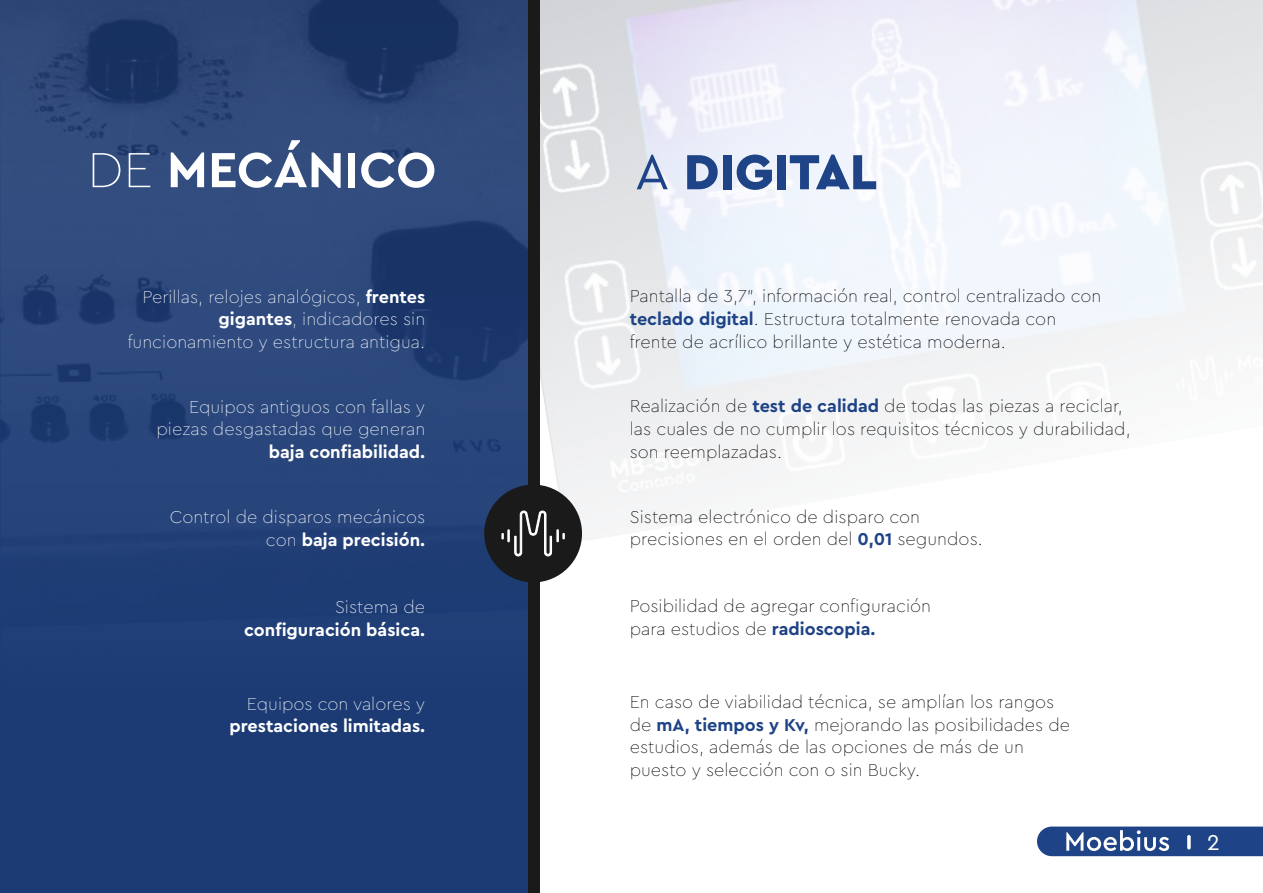
<style>
.page{position:relative;width:1263px;height:893px;background:#fff}
.page>*{position:absolute;margin:0;border:0;box-sizing:border-box;transform-origin:0 0}
.t1{font:700 51.6px "Cera Pro";color:#fff}
.t2{font:900 51.6px "Cera Pro";color:#1e4386}
.t3{font:22.5px "Cera Pro";color:#fff}
.t4{font:100 18px/22.6px "Cera Pro";color:#000}
.t5{font:100 18px/22.6px "Cera Pro";color:#fff;text-align:right}
.t6{font:700 18px "Cera Pro";color:#fff}
.s1{font-weight:100}
.s2{font-weight:400}
.s3{font-weight:700}
.s4{font-weight:700;color:#1e4386}
</style>
<div class="page">
<div style="left:0;top:0;width:528px;height:893px;background:#1c3b75"></div>
<img style="left:540px;top:0;width:723px;height:543px">
<img style="left:0;top:0;width:528px;height:582px">
<div style="left:528px;top:0;width:12px;height:893px;background:#1a1a1a"></div>
<div style="left:484px;top:485px;width:98px;height:97px;background:#1a1a1a;border-radius:50%"></div>
<svg style="left:1037px;top:826px;width:226px;height:30px;background:#3c5c96"></svg>
<svg style="left:1187px;top:835px;width:4px;height:14px"></svg>
<svg style="left:501px;top:510px;width:64px;height:47px"></svg>
<h1 class="t1" style="left:87px;top:145px;width:350px"><span class="s1">DE</span> MECÁNICO</h1>
<h1 class="t2" style="left:635px;top:148px;width:244px"><span class="s2">A</span> DIGITAL</h1>
<p class="t5" style="left:128px;top:286px;width:299px">Perillas, relojes analógicos, <span class="s3">frentes gigantes</span>, indicadores sin funcionamiento y estructura antigua.</p>
<p class="t4" style="left:630px;top:285px;width:473px">Pantalla de 3,7”, información real, control centralizado con <span class="s4">teclado digital</span>. Estructura totalmente renovada con frente de acrílico brillante y estética moderna.</p>
<p class="t5" style="left:156px;top:396px;width:270px">Equipos antiguos con fallas y piezas desgastadas que generan</p>
<p class="t6" style="left:269px;top:443px;width:158px">baja confiabilidad.</p>
<p class="t4" style="left:630px;top:395px;width:502px">Realización de <span class="s4">test de calidad</span> de todas las piezas a reciclar, las cuales de no cumplir los requisitos técnicos y durabilidad, son reemplazadas.</p>
<p class="t5" style="left:170px;top:506px;width:257px">Control de disparos mecánicos con <span class="s3">baja precisión.</span></p>
<p class="t4" style="left:630px;top:506px;width:355px">Sistema electrónico de disparo con precisiones en el orden del <span class="s4">0,01</span> segundos.</p>
<p class="t5" style="left:335px;top:596px;width:92px">Sistema de</p>
<p class="t6" style="left:244px;top:621px;width:183px">configuración básica.</p>
<p class="t5" style="left:247px;top:693px;width:180px">Equipos con valores y</p>
<p class="t6" style="left:229px;top:718px;width:197px">prestaciones limitadas.</p>
<p class="t4" style="left:630px;top:595px;width:303px">Posibilidad de agregar configuración para estudios de <span class="s4">radioscopia.</span></p>
<p class="t4" style="left:630px;top:691px;width:442px">En caso de viabilidad técnica, se amplían los rangos de <span class="s4">mA, tiempos y Kv,</span> mejorando las posibilidades de estudios, además de las opciones de más de un puesto y selección con o sin Bucky.</p>
<p class="t3" style="left:1207px;top:831px;width:14px">2</p>
</div>
